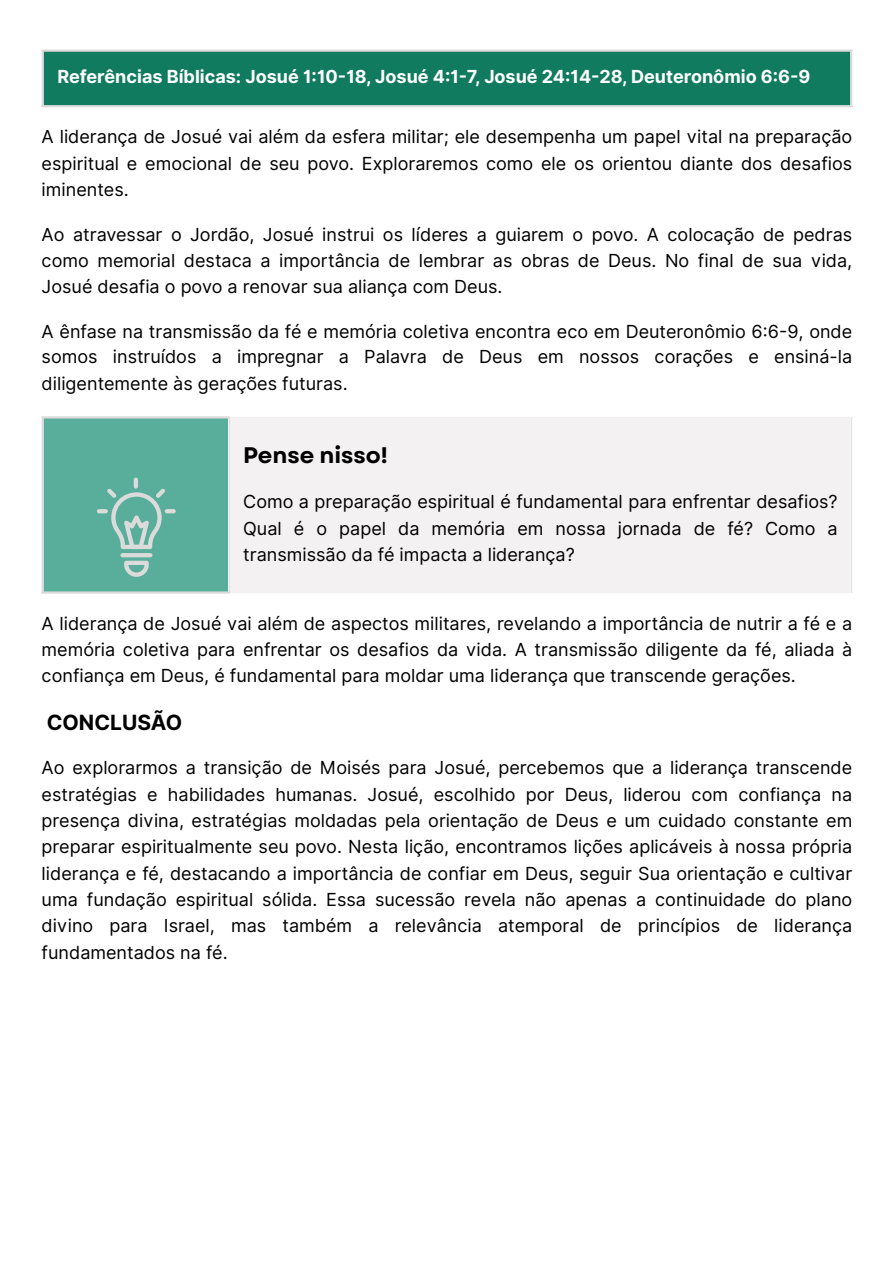
<style>
.page{position:relative;width:894px;height:1263px;background:#fff}
.page>*{position:absolute;margin:0;border:0;box-sizing:border-box;transform-origin:0 0}
.t1{font:700 22.5px "Garet";color:#000}
.t2{font:700 21px "Inter";color:#000}
.t3{font:18px/26.4px "Inter";color:#000;text-align:justify}
.t4{font:700 18px "Inter";color:#fff}
</style>
<div class="page">
<div style="left:42px;top:50px;width:809px;height:56px;background:#107b5e"></div>
<hr style="left:42px;top:52px;width:2px;height:53px;background:#dbdbdb">
<hr style="left:849px;top:52px;width:3px;height:53px;background:#dbdbdb">
<hr style="left:42px;top:50px;width:810px;height:2px;background:#dbdbdb">
<hr style="left:42px;top:105px;width:810px;height:2px;background:#dbdbdb">
<div style="left:42px;top:417px;width:187px;height:176px;background:#59ad9b"></div>
<div style="left:229px;top:417px;width:622px;height:176px;background:#f3f1f2"></div>
<hr style="left:134px;top:478px;width:4px;height:11px;background:#dbdbdb;border-radius:2px">
<hr style="left:165px;top:509px;width:11px;height:4px;background:#dbdbdb;border-radius:2px">
<hr style="left:97px;top:509px;width:11px;height:4px;background:#dbdbdb;border-radius:2px">
<hr style="left:120px;top:553px;width:32px;height:4px;background:#dbdbdb;border-radius:2px">
<svg style="left:124px;top:561px;width:25px;height:16px"></svg>
<svg style="left:107px;top:489px;width:58px;height:60px"></svg>
<hr style="left:228px;top:419px;width:2px;height:172px;background:#f3f1f2">
<hr style="left:851px;top:418px;width:1px;height:174px;background:#f3f1f2">
<hr style="left:230px;top:417px;width:622px;height:1px;background:#f3f1f2">
<hr style="left:230px;top:592px;width:622px;height:1px;background:#f3f1f2">
<hr style="left:42px;top:419px;width:2px;height:172px;background:#dbdbdb">
<hr style="left:42px;top:416px;width:188px;height:3px;background:#dbdbdb">
<hr style="left:42px;top:591px;width:188px;height:3px;background:#dbdbdb">
<p class="t4" style="left:57px;top:66px;width:754px">Referências Bíblicas: Josué 1:10-18, Josué 4:1-7, Josué 24:14-28, Deuteronômio 6:6-9</p>
<h3 class="t3" style="left:42px;top:123px;width:811px">A liderança de Josué vai além da esfera militar; ele desempenha um papel vital na preparação espiritual e emocional de seu povo. Exploraremos como ele os orientou diante dos desafios iminentes.</h3>
<h3 class="t3" style="left:42px;top:221px;width:811px;line-height:25.8px">Ao atravessar o Jordão, Josué instrui os líderes a guiarem o povo. A colocação de pedras como memorial destaca a importância de lembrar as obras de Deus. No final de sua vida, Josué desafia o povo a renovar sua aliança com Deus.</h3>
<h3 class="t3" style="left:42px;top:318px;width:811px">A ênfase na transmissão da fé e memória coletiva encontra eco em Deuteronômio 6:6-9, onde somos instruídos a impregnar a Palavra de Deus em nossos corações e ensiná-la diligentemente às gerações futuras.</h3>
<h1 class="t1" style="left:243px;top:439px;width:146px">Pense nisso!</h1>
<p class="t3" style="left:243px;top:488px;width:595px">Como a preparação espiritual é fundamental para enfrentar desafios?<br>Qual é o papel da memória em nossa jornada de fé? Como a transmissão da fé impacta a liderança?</p>
<h3 class="t3" style="left:42px;top:611px;width:811px;line-height:25.8px">A liderança de Josué vai além de aspectos militares, revelando a importância de nutrir a fé e a memória coletiva para enfrentar os desafios da vida. A transmissão diligente da fé, aliada à confiança em Deus, é fundamental para moldar uma liderança que transcende gerações.</h3>
<h3 class="t2" style="left:47px;top:710px;width:137px">CONCLUSÃO</h3>
<h3 class="t3" style="left:42px;top:754px;width:811px">Ao explorarmos a transição de Moisés para Josué, percebemos que a liderança transcende estratégias e habilidades humanas. Josué, escolhido por Deus, liderou com confiança na presença divina, estratégias moldadas pela orientação de Deus e um cuidado constante em preparar espiritualmente seu povo. Nesta lição, encontramos lições aplicáveis à nossa própria liderança e fé, destacando a importância de confiar em Deus, seguir Sua orientação e cultivar uma fundação espiritual sólida. Essa sucessão revela não apenas a continuidade do plano divino para Israel, mas também a relevância atemporal de princípios de liderança fundamentados na fé.</h3>
</div>
